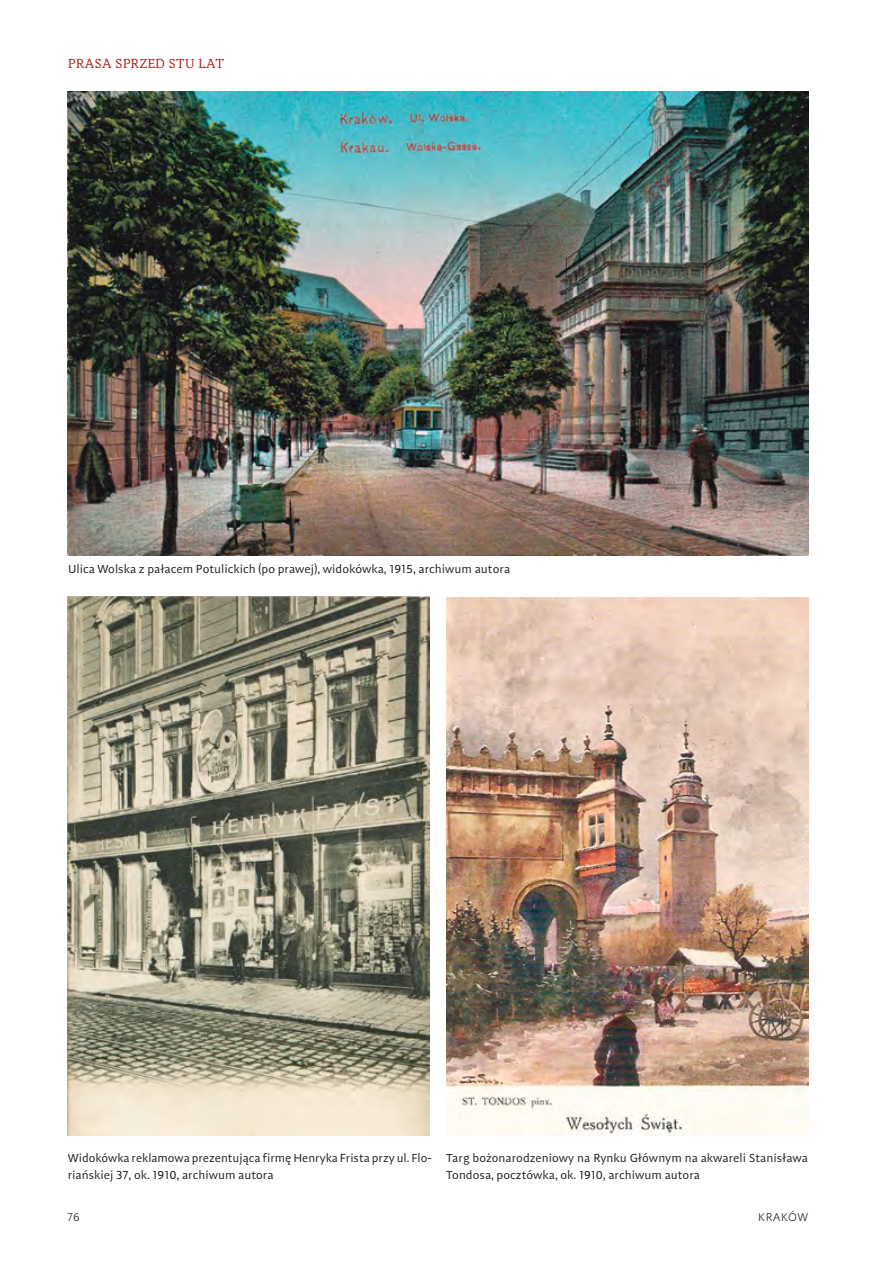
<style>
.page{position:relative;width:893px;height:1263px;background:#fff}
.page>*{position:absolute;margin:0;border:0;box-sizing:border-box;transform-origin:0 0}
.t1{font:13.5px "Adagio Serif";letter-spacing:.025em;color:#a81815}
.t2{font:12px/16.8px "Adagio Sans";color:#1d1d1b}
.t3{font:300 11.7px "Adagio Sans";letter-spacing:.05em;color:#1d1d1b}
</style>
<div class="page">
<img style="left:67px;top:92px;width:742px;height:464px">
<img style="left:446px;top:598px;width:363px;height:538px">
<img style="left:67px;top:597px;width:362px;height:539px">
<p class="t1" style="left:68px;top:55px;width:57px">PRASA SPRZ</p>
<p class="t1" style="left:148px;top:55px;width:31px">ED STU</p>
<p class="t1" style="left:199px;top:55px;width:24px">LAT</p>
<p class="t2" style="left:68px;top:560px;width:444px">Ulica Wolska z pałacem Potulickich (po prawej), widokówka, 1915, archiwum autora</p>
<p class="t2" style="left:68px;top:1149px;width:366px">Widokówka reklamowa prezentująca firmę Henryka Frista przy ul. Flo&shy;riańskiej 37, ok. 1910, archiwum autora</p>
<p class="t2" style="left:446px;top:1149px;width:363px">Targ bożonarodzeniowy na Rynku Głównym na akwareli Stanisława<br>Tondosa, pocztówka, ok. 1910, archiwum autora</p>
<p class="t3" style="left:67px;top:1210px;width:14px">76</p>
<p class="t3" style="left:758px;top:1210px;width:52px">KRAKÓW</p>
</div>
